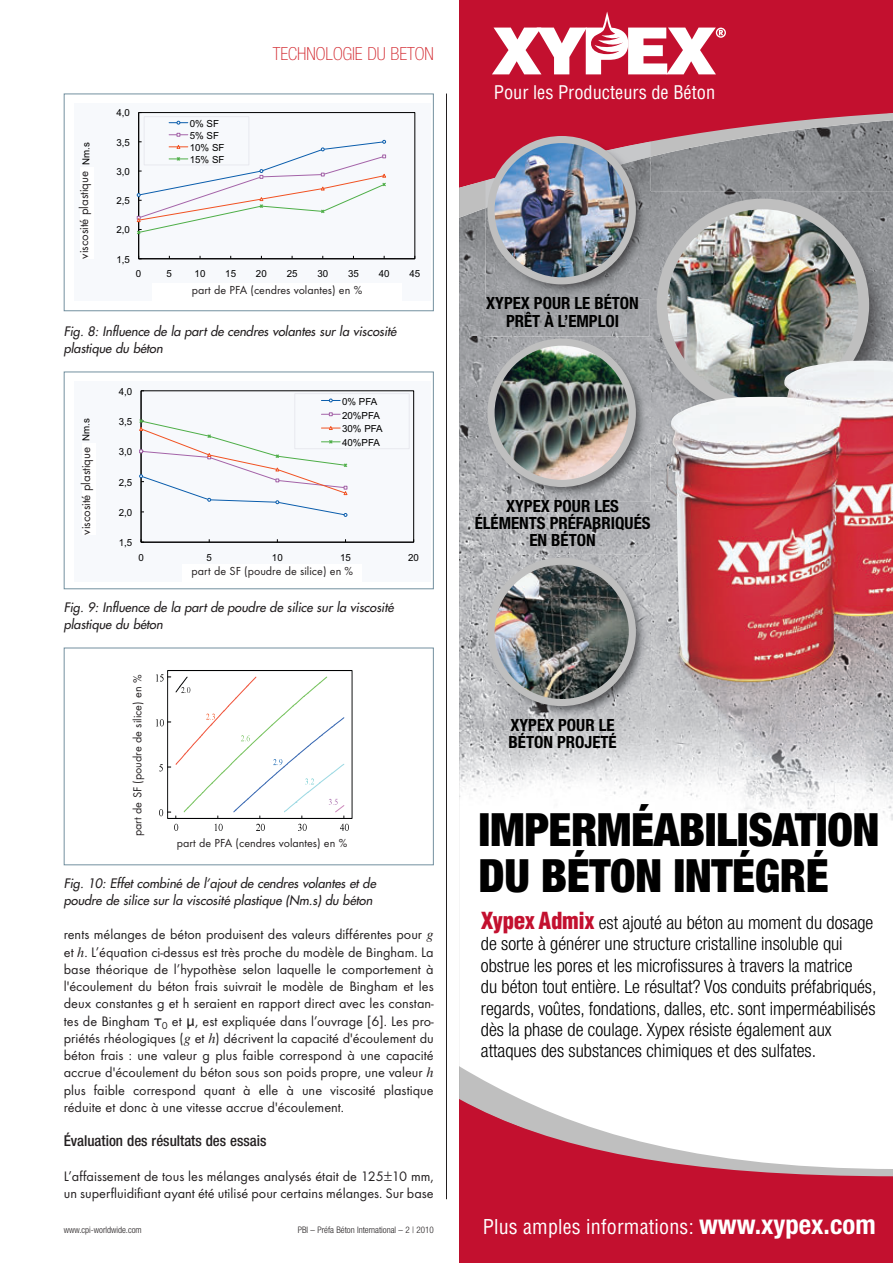
<style>
.page{position:relative;width:893px;height:1263px;background:#fff}
.page>*{position:absolute;margin:0;border:0;box-sizing:border-box;transform-origin:0 0}
.t1{font:45.9px/45.9px "Helvetica Neue LT Black Cond+T42+IBBTLK";letter-spacing:-.01em;color:#000}
.t2{font:19.95px "Helvetica LT Condensed+T42+IZKUSZ";letter-spacing:.01em;color:#fff}
.t3{font:18.3px/21.5px "Helvetica Neue LT Light Cond+T42+FBHWIB";color:#000}
.t4{font:18.3px "Helvetica LT Condensed+T42+IZKUSZ";color:#fff}
.t5{font:100 condensed 18px "Helvetica Neue";color:#d1232a}
.t6{font:16.8px/17.1px "Helvetica Neue Condensed Bold+T42+ZTNIRL";color:#000;text-align:center}
.t7{font:500 condensed 15px "Helvetica Neue";color:#231f20}
.t8{font:14.25px/17.2px "Futura T";color:#231f20;text-align:justify}
.t9{font:italic 12.75px/17.2px "Futura";letter-spacing:-.005em;color:#231f20}
.t10{font:12.75px "Futura T";letter-spacing:-.005em;color:#231f20}
.t11{font:12px "Futura T";color:#231f20}
.t12{font:9.75px/12px "Arial MT+T42+BOJVWX";color:#000}
.t13{font:9.75px/13.8px "Arial MT+T42+KQLIIM";color:#000}
.t14{font:300 condensed 9px "Helvetica Neue";color:#231f20}
.s1{font-family:"Times";font-style:italic}
.s2{font-family:"Lucida Grande"}
.s3{font-family:"Helvetica LT Condensed Black+T42+GSVUZD";font-size:22.95px;color:#c3102f}
.s4{font-family:"Helvetica Neue Condensed Bold+T42+ZTNIRL";font-size:26.85px}
</style>
<div class="page">
<div style="left:74px;top:103px;width:357px;height:198px;background:#f7f9fc"></div>
<div style="left:139px;top:112px;width:276px;height:147px;border:1px solid #000"></div>
<hr style="left:138px;top:113px;width:1px;height:146px;background:#000">
<hr style="left:139px;top:258px;width:276px;height:1px;background:#000">
<svg style="left:169px;top:121px;width:19px;height:4px"></svg>
<svg style="left:136px;top:133px;width:251px;height:102px"></svg>
<div style="left:64px;top:94px;width:370px;height:217px;border:1px solid #73909f"></div>
<div style="left:74px;top:381px;width:357px;height:201px;background:#f7f9fc"></div>
<hr style="left:141px;top:391px;width:1px;height:151px;background:#000">
<hr style="left:141px;top:542px;width:273px;height:1px;background:#000">
<div style="left:295px;top:393px;width:114px;height:56px;border:1px solid #e8e9ef"></div>
<svg style="left:321px;top:399px;width:19px;height:3px"></svg>
<svg style="left:139px;top:412px;width:209px;height:105px"></svg>
<div style="left:64px;top:372px;width:370px;height:217px;border:1px solid #73909f"></div>
<div style="left:167px;top:670px;width:185px;height:149px;border:1px solid #010203"></div>
<svg style="left:340px;top:824px;width:9px;height:7px"></svg>
<svg style="left:298px;top:824px;width:9px;height:7px"></svg>
<svg style="left:256px;top:824px;width:9px;height:7px"></svg>
<svg style="left:215px;top:824px;width:8px;height:7px"></svg>
<svg style="left:174px;top:824px;width:4px;height:7px"></svg>
<svg style="left:156px;top:674px;width:189px;height:144px"></svg>
<div style="left:64px;top:648px;width:370px;height:217px;border:1px solid #73909f"></div>
<hr style="left:446px;top:94px;width:1px;height:1105px;background:#231f20">
<div style="left:152px;top:283px;width:250px;height:23px;background:#fff"></div>
<div style="left:183px;top:564px;width:179px;height:23px;background:#fff"></div>
<img style="left:459px;top:0;width:434px;height:1263px">
<div style="left:82px;top:444px;width:14px;height:91px;background:#fff"></div>
<div style="left:80px;top:168px;width:14px;height:91px;background:#fff"></div>
<p class="t12" style="left:81px;top:239px;width:99px;rotate:-90deg">Plastic Viscosity, Nm.s</p>
<p class="t10" style="left:79px;top:259px;width:89px;rotate:-90deg">viscosité plastique</p>
<p class="t12" style="left:116px;top:108px;width:15px">4,0</p>
<p class="t12" style="left:116px;top:137px;width:15px">3,5</p>
<p class="t12" style="left:116px;top:166px;width:15px">3,0</p>
<p class="t12" style="left:116px;top:196px;width:15px">2,5</p>
<p class="t12" style="left:116px;top:225px;width:15px">2,0</p>
<p class="t12" style="left:116px;top:254px;width:15px">1,5</p>
<p class="t12" style="left:190px;top:119px;width:36px">0% SF<br>5% SF<br>10% SF<br>15% SF</p>
<p class="t5" style="left:273px;top:47px;width:162px">TECHNOLOGIE DU BETON</p>
<p class="t12" style="left:136px;top:269px;width:7px">0</p>
<p class="t12" style="left:167px;top:269px;width:7px">5</p>
<p class="t12" style="left:195px;top:269px;width:12px">10</p>
<p class="t12" style="left:225px;top:269px;width:12px">15</p>
<p class="t12" style="left:256px;top:269px;width:12px">20</p>
<p class="t12" style="left:287px;top:269px;width:12px">25</p>
<p class="t12" style="left:317px;top:269px;width:12px">30</p>
<p class="t12" style="left:348px;top:269px;width:12px">35</p>
<p class="t12" style="left:379px;top:269px;width:12px">40</p>
<p class="t12" style="left:409px;top:269px;width:12px">45</p>
<p class="t11" style="left:192px;top:286px;width:172px">part de PFA (cendres volantes) en %</p>
<p class="t12" style="left:236px;top:285px;width:68px">PFA content, %</p>
<p class="t9" style="left:64px;top:323px;width:336px">Fig. 8: Influence de la part de cendres volantes sur la viscosité plastique du béton</p>
<p class="t13" style="left:80px;top:515px;width:99px;rotate:-90deg">Plastic Viscosity, Nm.s</p>
<p class="t10" style="left:81px;top:535px;width:89px;rotate:-90deg">viscosité plastique</p>
<p class="t13" style="left:119px;top:385px;width:15px">4,0</p>
<p class="t13" style="left:119px;top:416px;width:15px">3,5</p>
<p class="t13" style="left:119px;top:446px;width:15px">3,0</p>
<p class="t13" style="left:119px;top:476px;width:15px">2,5</p>
<p class="t13" style="left:119px;top:506px;width:15px">2,0</p>
<p class="t13" style="left:119px;top:537px;width:15px">1,5</p>
<p class="t13" style="left:342px;top:395px;width:42px">0% PFA<br>20%PFA<br>30% PFA<br>40%PFA</p>
<p class="t13" style="left:138px;top:551px;width:7px">0</p>
<p class="t13" style="left:206px;top:551px;width:7px">5</p>
<p class="t13" style="left:272px;top:551px;width:12px">10</p>
<p class="t13" style="left:340px;top:551px;width:12px">15</p>
<p class="t13" style="left:408px;top:551px;width:12px">20</p>
<p class="t11" style="left:192px;top:567px;width:163px">part de SF (poudre de silice) en %</p>
<p class="t13" style="left:242px;top:565px;width:63px">SF content, %</p>
<p class="t9" style="left:64px;top:599px;width:334px">Fig. 9: Influence de la part de poudre de silice sur la viscosité plastique du béton</p>
<p class="t11" style="left:133px;top:836px;width:163px;rotate:-90deg">part de SF (poudre de silice) en %</p>
<p class="t11" style="left:177px;top:839px;width:172px">part de PFA (cendres volantes) en %</p>
<p class="t9" style="left:64px;top:875px;width:316px">Fig. 10: Effet combiné de l’ajout de cendres volantes et de poudre de silice sur la viscosité plastique (Nm.s) du béton</p>
<p class="t8" style="left:64px;top:927px;width:371px">rents mélanges de béton produisent des valeurs différentes pour <span class="s1">g </span>et <span class="s1">h</span>. L’équation ci-dessus est très proche du modèle de Bingham. La base théorique de l’hypothèse selon laquelle le comportement à l'écoulement du béton frais suivrait le modèle de Bingham et les deux constantes g et h seraient en rapport direct avec les constan&shy;tes de Bingham <span class="s2">τ</span><sub>0</sub> et <span class="s2">µ</span>, est expliquée dans l’ouvrage [6]. Les pro&shy;priétés rhéologiques (<span class="s1">g</span> et <span class="s1">h</span>) décrivent la capacité d'écoulement du béton frais : une valeur g plus faible correspond à une capacité accrue d'écoulement du béton sous son poids propre, une valeur <span class="s1">h </span>plus faible correspond quant à elle à une viscosité plastique réduite et donc à une vitesse accrue d'écoulement.</p>
<p class="t7" style="left:64px;top:1136px;width:204px">Évaluation des résultats des essais</p>
<p class="t8" style="left:64px;top:1169px;width:371px">L’affaissement de tous les mélanges analysés était de 125±10 mm, un superfluidifiant ayant été utilisé pour certains mélanges. Sur base</p>
<p class="t14" style="left:64px;top:1226px;width:79px">www.cpi-worldwide.com</p>
<p class="t14" style="left:298px;top:1226px;width:138px">PBI – Préfa Béton International – 2 | 2010</p>
<p class="t4" style="left:494px;top:82px;width:223px">Pour les Producteurs de Béton</p>
<p class="t6" style="left:486px;top:297px;width:154px">XYPEX POUR LE BÉTON<br>PRÊT À L’EMPLOI</p>
<p class="t6" style="left:475px;top:499px;width:177px">XYPEX POUR LES<br>ÉLÉMENTS PRÉFABRIQUÉS<br>EN BÉTON</p>
<p class="t6" style="left:509px;top:718px;width:110px;text-align:left">XYPEX POUR LE<br>BÉTON PROJETÉ</p>
<p class="t1" style="left:478px;top:812px;width:403px">IMPERMÉABILISATION<br>DU BÉTON INTÉGRÉ</p>
<p class="t3" style="left:481px;top:913px;width:397px"><span class="s3">Xypex Admix</span> est ajouté au béton au moment du dosage de sorte à générer une structure cristalline insoluble qui obstrue les pores et les microfissures à travers la matrice<br>du béton tout entière. Le résultat? Vos conduits préfabriqués, regards, voûtes, fondations, dalles, etc. sont imperméabilisés dès la phase de coulage. Xypex résiste également aux attaques des substances chimiques et des sulfates.</p>
<p class="t2" style="left:483px;top:1216px;width:394px">Plus amples informations: <span class="s4">www.xypex.com</span></p>
</div>
